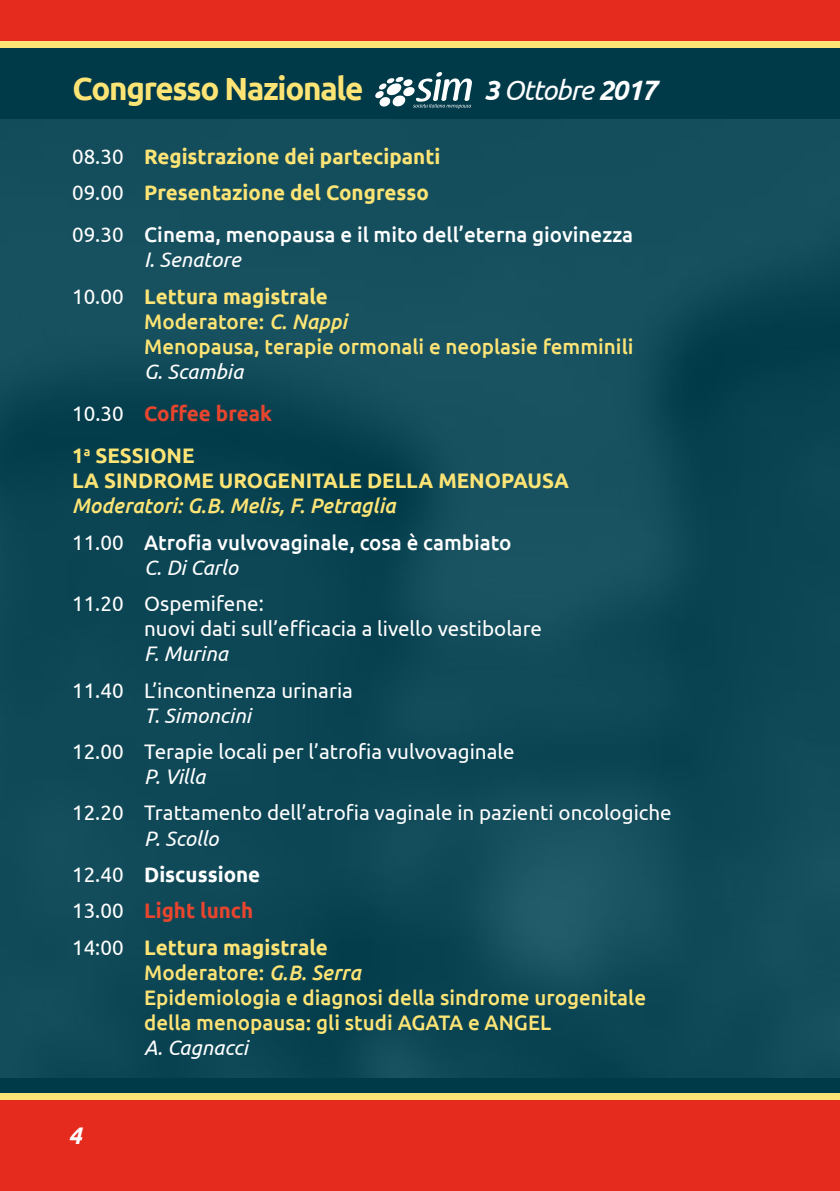
<style>
.page{position:relative;width:840px;height:1191px;background:#fff}
.page>*{position:absolute;margin:0;border:0;box-sizing:border-box;transform-origin:0 0}
.t1{font:700 32px "Ubuntu";letter-spacing:-.04em;color:#fee475}
.t2{font:italic 28px "Ubuntu";letter-spacing:-.04em;color:#fff}
.t3{font:italic 700 24px "Ubuntu";color:#fff}
.t4{font:21px/25px "Ubuntu";color:#fff}
.t5{font:500 21px/25px "Ubuntu";color:#fee475}
.t6{font:700 21px/36.4px "Ubuntu";color:#fee475}
.t7{font:500 21px/25px "Ubuntu";color:#fff}
.t8{font:italic 21px "Ubuntu";color:#fff}
.t9{font:700 21px/42px "Ubuntu";color:#e8452e}
.s1{font-weight:700}
.s2{font-weight:400;color:#fff}
.s3{font-weight:400}
.s4{font-weight:400;font-style:italic}
.s5{font-style:italic}
.s6{font-weight:400;font-style:italic;color:#fff}
.s7{color:#fee475}
.s8{font-style:italic;color:#fee475}
.s9{color:#fff}
.s10{color:#e8452e}
</style>
<div class="page">
<div style="left:0;top:0;width:839px;height:1191px;background:#003a49"></div>
<div style="left:0;top:1100px;width:839px;height:91px;background:#e52a1e"></div>
<div style="left:0;top:1093px;width:839px;height:7px;background:#fee475"></div>
<img style="left:0;top:119px;width:839px;height:958px">
<div style="left:0;top:0;width:839px;height:41px;background:#e52a1e"></div>
<div style="left:0;top:41px;width:839px;height:7px;background:#fee475"></div>
<svg style="left:375px;top:72px;width:96px;height:37px"></svg>
<h1 class="t1" style="left:73px;top:70px;width:292px">Congresso Nazionale</h1>
<h2 class="t2" style="left:483px;top:73px;width:175px"><span class="s1">3</span> Ottobre <span class="s1">2017</span></h2>
<p class="t6" style="left:72px;top:138px;width:370px"><span class="s2">08.30</span> Registrazione dei partecipanti<br><span class="s2">09.00</span> Presentazione del Congresso</p>
<p class="t7" style="left:144px;top:221px;width:490px;text-indent:-72px"><span class="s3">09.30</span> Cinema, menopausa e il mito dell’eterna giovinezza<br><span class="s4">I. Senatore</span></p>
<p class="t5" style="left:144px;top:283px;width:490px;text-indent:-72px"><span class="s2">10.00</span> <span class="s1">Lettura magistrale<br></span>Moderatore: <span class="s5">C. Nappi<br></span>Menopausa, terapie ormonali e neoplasie femminili</p>
<p class="t9" style="left:72px;top:350px;width:201px;text-indent:72px"><span class="s6">G. Scambia<br></span><span class="s2">10.30</span> Coffee break<br><span class="s7">1</span><sup>a</sup> <span class="s7">SESSIONE</span></p>
<p class="t6" style="left:72px;top:462px;width:498px">LA SINDROME UROGENITALE DELLA MENOPAUSA</p>
<p class="t7" style="left:72px;top:487px;width:440px;line-height:36.4px"><span class="s8">Moderatori: G.B. Melis, F. Petraglia<br></span><span class="s3">11.00</span> Atrofia vulvovaginale, cosa è cambiato</p>
<p class="t8" style="left:144px;top:554px;width:95px">C. Di Carlo</p>
<p class="t4" style="left:144px;top:590px;width:399px;text-indent:-72px">11.20 Ospemifene:<br>nuovi dati sull’efficacia a livello vestibolare</p>
<p class="t8" style="left:144px;top:641px;width:85px">F. Murina</p>
<p class="t4" style="left:72px;top:677px;width:282px">11.40 L’incontinenza urinaria</p>
<p class="t8" style="left:144px;top:702px;width:108px">T. Simoncini</p>
<p class="t4" style="left:72px;top:738px;width:444px">12.00 Terapie locali per l’atrofia vulvovaginale</p>
<p class="t8" style="left:144px;top:764px;width:62px">P. Villa</p>
<p class="t4" style="left:72px;top:800px;width:601px">12.20 Trattamento dell’atrofia vaginale in pazienti oncologiche</p>
<p class="t6" style="left:72px;top:819px;width:257px;text-indent:72px"><span class="s6">P. Scollo<br></span><span class="s2">12.40</span> <span class="s9">Discussione<br></span><span class="s2">13.00</span> <span class="s10">Light lunch<br></span><span class="s2">14:00</span> Lettura magistrale</p>
<p class="t5" style="left:144px;top:959px;width:503px">Moderatore: <span class="s5">G.B. Serra<br></span>Epidemiologia e diagnosi della sindrome urogenitale della menopausa: gli studi AGATA e ANGEL</p>
<p class="t8" style="left:144px;top:1034px;width:105px">A. Cagnacci</p>
<p class="t3" style="left:68px;top:1121px;width:15px">4</p>
</div>
